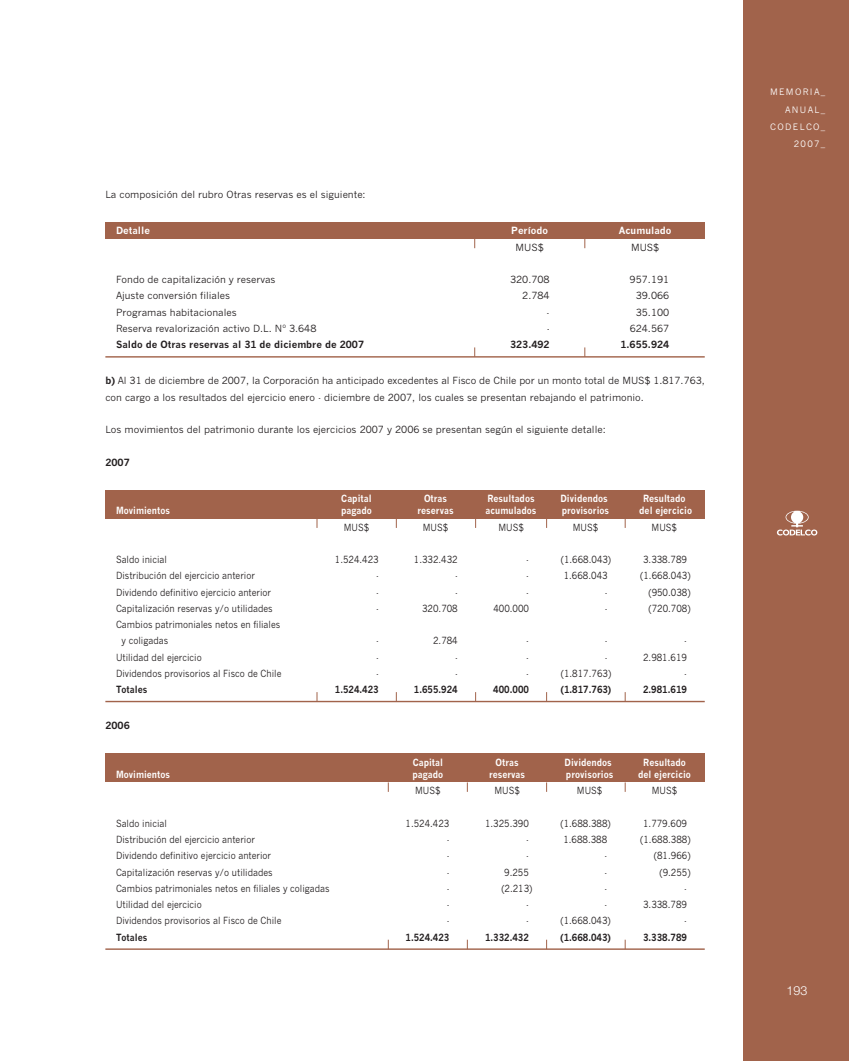
<style>
.page{position:relative;width:849px;height:1061px;background:#fff}
.page>*{position:absolute;margin:0;border:0;box-sizing:border-box;transform-origin:0 0}
.t1{font:300 12.5px "Helvetica Neue LT Std";color:#fff}
.t2{font:9.75px/16.2px "News Gothic";color:#231f20;scale:.9 1}
.t3{font:9.75px/16.2px "News Gothic";color:#231f20}
.t4{font:700 9.75px "News Gothic";color:#fff;scale:.9 1}
.t5{font:700 9.75px "News Gothic";color:#231f20;scale:.9 1}
.t6{font:700 9.75px "News Gothic";color:#231f20}
.t7{font:700 9.75px "News Gothic";color:#fff}
.t8{font:8.75px/17.1px "News Gothic";letter-spacing:.15em;color:#fff;text-align:right}
.s1{font-weight:700}
</style>
<div class="page">
<div style="left:743px;top:0;width:105px;height:1061px;background:#a1634b"></div>
<div style="left:105px;top:222px;width:599px;height:17px;background:#a1634b"></div>
<hr style="left:105px;top:356px;width:599px;height:2px;background:#a1634b">
<div style="left:105px;top:489px;width:599px;height:29px;background:#a1634b"></div>
<div style="left:105px;top:753px;width:599px;height:29px;background:#a1634b"></div>
<hr style="left:105px;top:701px;width:599px;height:1px;background:#a1634b">
<hr style="left:105px;top:948px;width:599px;height:2px;background:#a1634b">
<svg style="left:776px;top:511px;width:41px;height:24px"></svg>
<p class="t3" style="left:105px;top:187px;width:262px">La composición del rubro Otras reservas es el siguiente:</p>
<p class="t7" style="left:116px;top:227px;width:35px">Detalle</p>
<p class="t7" style="left:511px;top:227px;width:38px">Período</p>
<p class="t7" style="left:618px;top:227px;width:54px">Acumulado</p>
<p class="t3" style="left:515px;top:240px;width:30px">MUS$</p>
<p class="t3" style="left:630px;top:240px;width:30px">MUS$</p>
<p class="t3" style="left:116px;top:272px;width:161px">Fondo de capitalización y reservas</p>
<p class="t3" style="left:510px;top:272px;width:41px">320.708</p>
<p class="t3" style="left:629px;top:272px;width:41px">957.191</p>
<p class="t3" style="left:116px;top:289px;width:115px">Ajuste conversión filiales</p>
<p class="t3" style="left:522px;top:289px;width:29px">2.784</p>
<p class="t3" style="left:635px;top:289px;width:35px">39.066</p>
<p class="t3" style="left:116px;top:305px;width:122px">Programas habitacionales</p>
<p class="t3" style="left:546px;top:305px;width:5px">-</p>
<p class="t3" style="left:635px;top:305px;width:35px">35.100</p>
<p class="t3" style="left:116px;top:321px;width:202px">Reserva revalorización activo D.L. Nº 3.648</p>
<p class="t3" style="left:546px;top:321px;width:5px">-</p>
<p class="t3" style="left:629px;top:321px;width:41px">624.567</p>
<p class="t6" style="left:116px;top:341px;width:249px">Saldo de Otras reservas al 31 de diciembre de 2007</p>
<p class="t6" style="left:510px;top:341px;width:41px">323.492</p>
<p class="t6" style="left:620px;top:341px;width:50px">1.655.924</p>
<p class="t3" style="left:105px;top:374px;width:600px"><span class="s1">b)</span> Al 31 de diciembre de 2007, la Corporación ha anticipado excedentes al Fisco de Chile por un monto total de MUS$ 1.817.763, con cargo a los resultados del ejercicio enero - diciembre de 2007, los cuales se presentan rebajando el patrimonio.</p>
<p class="t3" style="left:105px;top:422px;width:501px">Los movimientos del patrimonio durante los ejercicios 2007 y 2006 se presentan según el siguiente detalle:</p>
<p class="t6" style="left:105px;top:458px;width:26px">2007</p>
<p class="t4" style="left:341px;top:494px;width:35px">Capital</p>
<p class="t4" style="left:424px;top:494px;width:27px">Otras</p>
<p class="t4" style="left:487px;top:494px;width:54px">Resultados</p>
<p class="t4" style="left:560px;top:494px;width:54px">Dividendos</p>
<p class="t4" style="left:642px;top:494px;width:49px">Resultado</p>
<p class="t4" style="left:116px;top:507px;width:62px">Movimientos</p>
<p class="t4" style="left:341px;top:507px;width:36px">pagado</p>
<p class="t4" style="left:417px;top:507px;width:42px">reservas</p>
<p class="t4" style="left:485px;top:507px;width:58px">acumulados</p>
<p class="t4" style="left:561px;top:507px;width:54px">provisorios</p>
<p class="t4" style="left:639px;top:507px;width:60px">del ejercicio</p>
<p class="t2" style="left:343px;top:520px;width:30px">MUS$</p>
<p class="t2" style="left:423px;top:520px;width:30px">MUS$</p>
<p class="t2" style="left:498px;top:520px;width:30px">MUS$</p>
<p class="t2" style="left:572px;top:520px;width:30px">MUS$</p>
<p class="t2" style="left:651px;top:520px;width:30px">MUS$</p>
<p class="t2" style="left:116px;top:552px;width:58px">Saldo inicial</p>
<p class="t2" style="left:335px;top:552px;width:50px">1.524.423</p>
<p class="t2" style="left:413px;top:552px;width:50px">1.332.432</p>
<p class="t2" style="left:526px;top:552px;width:5px">-</p>
<p class="t2" style="left:560px;top:552px;width:57px">(1.668.043)</p>
<p class="t2" style="left:643px;top:552px;width:50px">3.338.789</p>
<p class="t2" style="left:116px;top:569px;width:156px">Distribución del ejercicio anterior</p>
<p class="t2" style="left:376px;top:569px;width:5px">-</p>
<p class="t2" style="left:455px;top:569px;width:5px">-</p>
<p class="t2" style="left:526px;top:569px;width:5px">-</p>
<p class="t2" style="left:563px;top:569px;width:50px">1.668.043</p>
<p class="t2" style="left:640px;top:569px;width:57px">(1.668.043)</p>
<p class="t2" style="left:116px;top:585px;width:174px">Dividendo definitivo ejercicio anterior</p>
<p class="t2" style="left:376px;top:585px;width:5px">-</p>
<p class="t2" style="left:455px;top:585px;width:5px">-</p>
<p class="t2" style="left:526px;top:585px;width:5px">-</p>
<p class="t2" style="left:604px;top:585px;width:5px">-</p>
<p class="t2" style="left:648px;top:585px;width:48px">(950.038)</p>
<p class="t2" style="left:116px;top:601px;width:176px">Capitalización reservas y/o utilidades</p>
<p class="t2" style="left:376px;top:601px;width:5px">-</p>
<p class="t2" style="left:422px;top:601px;width:41px">320.708</p>
<p class="t2" style="left:493px;top:601px;width:41px">400.000</p>
<p class="t2" style="left:604px;top:601px;width:5px">-</p>
<p class="t2" style="left:648px;top:601px;width:48px">(720.708)</p>
<p class="t2" style="left:121px;top:617px;width:178px;text-indent:-5px">Cambios patrimoniales netos en filiales y coligadas</p>
<p class="t2" style="left:376px;top:634px;width:5px">-</p>
<p class="t2" style="left:433px;top:634px;width:29px">2.784</p>
<p class="t2" style="left:526px;top:634px;width:5px">-</p>
<p class="t2" style="left:604px;top:634px;width:5px">-</p>
<p class="t2" style="left:684px;top:634px;width:5px">-</p>
<p class="t2" style="left:116px;top:650px;width:97px">Utilidad del ejercicio</p>
<p class="t2" style="left:376px;top:650px;width:5px">-</p>
<p class="t2" style="left:455px;top:650px;width:5px">-</p>
<p class="t2" style="left:526px;top:650px;width:5px">-</p>
<p class="t2" style="left:604px;top:650px;width:5px">-</p>
<p class="t2" style="left:643px;top:650px;width:50px">2.981.619</p>
<p class="t2" style="left:116px;top:666px;width:185px">Dividendos provisorios al Fisco de Chile</p>
<p class="t2" style="left:376px;top:666px;width:5px">-</p>
<p class="t2" style="left:455px;top:666px;width:5px">-</p>
<p class="t2" style="left:526px;top:666px;width:5px">-</p>
<p class="t2" style="left:560px;top:666px;width:57px">(1.817.763)</p>
<p class="t2" style="left:684px;top:666px;width:5px">-</p>
<p class="t5" style="left:116px;top:686px;width:36px">Totales</p>
<p class="t5" style="left:335px;top:686px;width:50px">1.524.423</p>
<p class="t5" style="left:413px;top:686px;width:50px">1.655.924</p>
<p class="t5" style="left:493px;top:686px;width:41px">400.000</p>
<p class="t5" style="left:560px;top:686px;width:57px">(1.817.763)</p>
<p class="t5" style="left:642px;top:686px;width:50px">2.981.619</p>
<p class="t6" style="left:105px;top:722px;width:26px">2006</p>
<p class="t4" style="left:412px;top:758px;width:35px">Capital</p>
<p class="t4" style="left:495px;top:758px;width:27px">Otras</p>
<p class="t4" style="left:564px;top:758px;width:54px">Dividendos</p>
<p class="t4" style="left:643px;top:758px;width:49px">Resultado</p>
<p class="t4" style="left:116px;top:771px;width:62px">Movimientos</p>
<p class="t4" style="left:412px;top:771px;width:36px">pagado</p>
<p class="t4" style="left:489px;top:771px;width:42px">reservas</p>
<p class="t4" style="left:565px;top:771px;width:54px">provisorios</p>
<p class="t4" style="left:638px;top:771px;width:60px">del ejercicio</p>
<p class="t2" style="left:415px;top:784px;width:30px">MUS$</p>
<p class="t2" style="left:494px;top:784px;width:30px">MUS$</p>
<p class="t2" style="left:576px;top:784px;width:30px">MUS$</p>
<p class="t2" style="left:651px;top:784px;width:30px">MUS$</p>
<p class="t2" style="left:116px;top:816px;width:58px">Saldo inicial</p>
<p class="t2" style="left:405px;top:816px;width:50px">1.524.423</p>
<p class="t2" style="left:485px;top:816px;width:50px">1.325.390</p>
<p class="t2" style="left:560px;top:816px;width:57px">(1.688.388)</p>
<p class="t2" style="left:643px;top:816px;width:50px">1.779.609</p>
<p class="t2" style="left:116px;top:832px;width:156px">Distribución del ejercicio anterior</p>
<p class="t2" style="left:446px;top:832px;width:5px">-</p>
<p class="t2" style="left:526px;top:832px;width:5px">-</p>
<p class="t2" style="left:563px;top:832px;width:50px">1.688.388</p>
<p class="t2" style="left:640px;top:832px;width:57px">(1.688.388)</p>
<p class="t2" style="left:116px;top:849px;width:174px">Dividendo definitivo ejercicio anterior</p>
<p class="t2" style="left:446px;top:849px;width:5px">-</p>
<p class="t2" style="left:526px;top:849px;width:5px">-</p>
<p class="t2" style="left:604px;top:849px;width:5px">-</p>
<p class="t2" style="left:653px;top:849px;width:42px">(81.966)</p>
<p class="t2" style="left:116px;top:865px;width:176px">Capitalización reservas y/o utilidades</p>
<p class="t2" style="left:446px;top:865px;width:5px">-</p>
<p class="t2" style="left:504px;top:865px;width:29px">9.255</p>
<p class="t2" style="left:604px;top:865px;width:5px">-</p>
<p class="t2" style="left:659px;top:865px;width:36px">(9.255)</p>
<p class="t2" style="left:116px;top:881px;width:239px">Cambios patrimoniales netos en filiales y coligadas</p>
<p class="t2" style="left:446px;top:881px;width:5px">-</p>
<p class="t2" style="left:501px;top:881px;width:36px">(2.213)</p>
<p class="t2" style="left:604px;top:881px;width:5px">-</p>
<p class="t2" style="left:684px;top:881px;width:5px">-</p>
<p class="t2" style="left:116px;top:897px;width:97px">Utilidad del ejercicio</p>
<p class="t2" style="left:446px;top:897px;width:5px">-</p>
<p class="t2" style="left:526px;top:897px;width:5px">-</p>
<p class="t2" style="left:604px;top:897px;width:5px">-</p>
<p class="t2" style="left:643px;top:897px;width:50px">3.338.789</p>
<p class="t2" style="left:116px;top:914px;width:185px">Dividendos provisorios al Fisco de Chile</p>
<p class="t2" style="left:446px;top:914px;width:5px">-</p>
<p class="t2" style="left:526px;top:914px;width:5px">-</p>
<p class="t2" style="left:560px;top:914px;width:57px">(1.668.043)</p>
<p class="t2" style="left:684px;top:914px;width:5px">-</p>
<p class="t5" style="left:116px;top:933px;width:36px">Totales</p>
<p class="t5" style="left:405px;top:933px;width:50px">1.524.423</p>
<p class="t5" style="left:485px;top:933px;width:50px">1.332.432</p>
<p class="t5" style="left:560px;top:933px;width:57px">(1.668.043)</p>
<p class="t5" style="left:642px;top:933px;width:50px">3.338.789</p>
<p class="t8" style="left:769px;top:85px;width:57px">MEMORIA_<br>ANUAL_<br>CODELCO_<br>2007_</p>
<p class="t1" style="left:786px;top:986px;width:22px">193</p>
</div>
